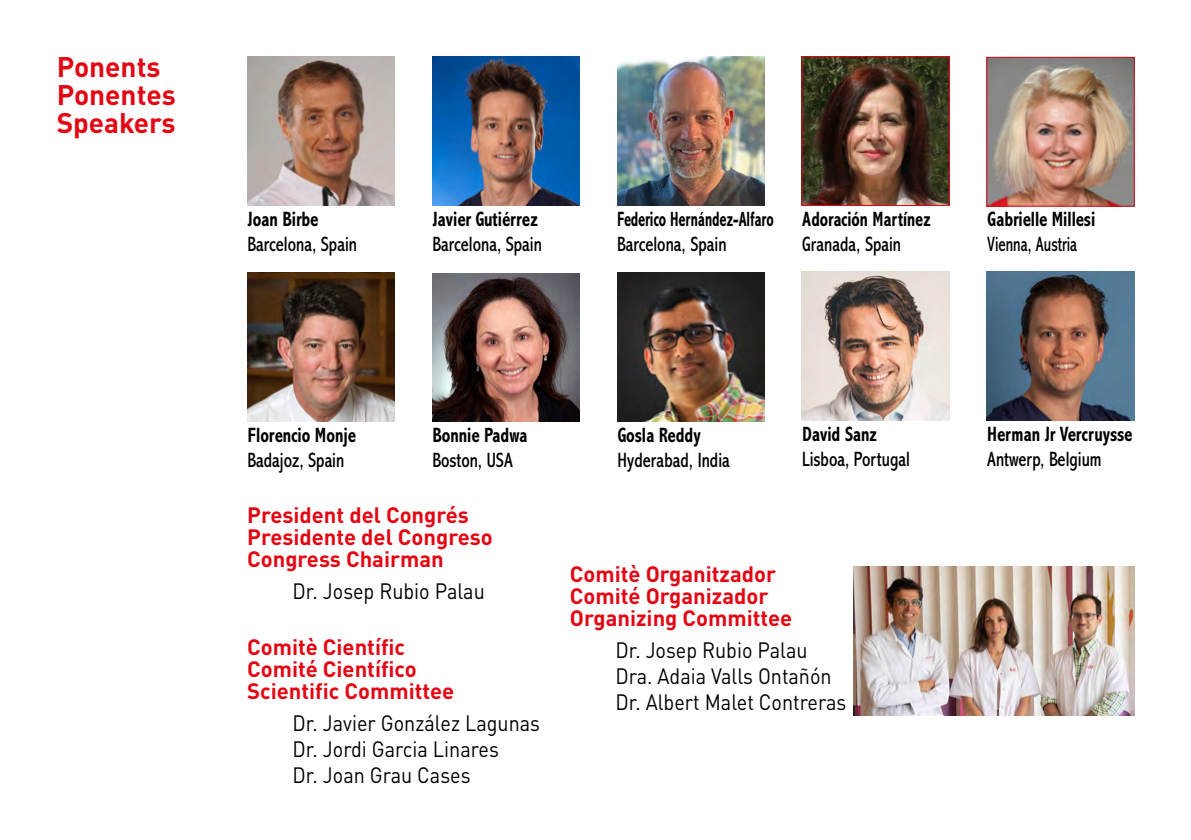
<style>
.page{position:relative;width:1191px;height:840px;background:#fff}
.page>*{position:absolute;margin:0;border:0;box-sizing:border-box;transform-origin:0 0}
.t1{font:700 28px/28px "DIN Pro";color:#e30613}
.t2{font:700 22px/22px "DIN Pro";color:#e30613}
.t3{font:22px/26px "DIN Pro";color:#000;scale:.9 1}
.t4{font:condensed 20.8px "Abadi";color:#000;scale:.88 1}
.t5{font:700 condensed 20.8px "Abadi";color:#000;scale:.88 1}
.t6{font:700 condensed 20.8px "Abadi";color:#000;scale:.75 1}
.t7{font:700 condensed 20.8px "Abadi";color:#000;scale:.85 1}
.t8{font:condensed 20.8px "Abadi";color:#000;scale:.8 1}
</style>
<div class="page">
<img style="left:802px;top:272px;width:147px;height:148px">
<img style="left:987px;top:272px;width:147px;height:148px">
<img style="left:432px;top:57px;width:147px;height:148px">
<img style="left:803px;top:58px;width:145px;height:146px">
<div style="left:801px;top:56px;width:149px;height:150px;border:1px solid #e30613"></div>
<img style="left:247px;top:57px;width:147px;height:148px">
<img style="left:617px;top:57px;width:147px;height:148px">
<img style="left:988px;top:59px;width:144px;height:145px">
<div style="left:986px;top:57px;width:148px;height:149px;border:1px solid #e30613"></div>
<img style="left:617px;top:272px;width:147px;height:149px">
<img style="left:432px;top:273px;width:147px;height:148px">
<img style="left:247px;top:272px;width:147px;height:149px">
<img style="left:853px;top:566px;width:281px;height:149px">
<p class="t1" style="left:57px;top:49px;width:121px">Ponents<br>Ponentes<br>Speakers</p>
<p class="t5" style="left:247px;top:207px;width:82px">Joan Birbe</p>
<p class="t4" style="left:247px;top:232px;width:126px">Barcelona, Spain</p>
<p class="t5" style="left:432px;top:207px;width:121px">Javier Gutiérrez</p>
<p class="t4" style="left:432px;top:232px;width:126px">Barcelona, Spain</p>
<p class="t6" style="left:617px;top:207px;width:210px">Federico Hernández-Alfaro</p>
<p class="t4" style="left:617px;top:232px;width:126px">Barcelona, Spain</p>
<p class="t7" style="left:802px;top:207px;width:153px">Adoración Martínez</p>
<p class="t4" style="left:802px;top:232px;width:114px">Granada, Spain</p>
<p class="t5" style="left:987px;top:208px;width:124px">Gabrielle Millesi</p>
<p class="t8" style="left:987px;top:233px;width:114px">Vienna, Austria</p>
<p class="t5" style="left:247px;top:423px;width:124px">Florencio Monje</p>
<p class="t4" style="left:247px;top:448px;width:111px">Badajoz, Spain</p>
<p class="t5" style="left:432px;top:423px;width:109px">Bonnie Padwa</p>
<p class="t4" style="left:432px;top:448px;width:93px">Boston, USA</p>
<p class="t2" style="left:247px;top:501px;width:247px">President del Congrés<br>Presidente del Congreso<br>Congress Chairman</p>
<p class="t3" style="left:292px;top:575px;width:215px">Dr. Josep Rubio Palau</p>
<p class="t2" style="left:247px;top:633px;width:208px">Comitè Científic<br>Comité Científico<br>Scientific Committee</p>
<p class="t3" style="left:292px;top:707px;width:276px">Dr. Javier González Lagunas<br>Dr. Jordi Garcia Linares<br>Dr. Joan Grau Cases</p>
<p class="t5" style="left:617px;top:423px;width:96px">Gosla Reddy</p>
<p class="t4" style="left:617px;top:448px;width:129px">Hyderabad, India</p>
<p class="t5" style="left:802px;top:422px;width:86px">David Sanz</p>
<p class="t4" style="left:802px;top:447px;width:124px">Lisboa, Portugal</p>
<p class="t2" style="left:570px;top:560px;width:224px">Comitè Organitzador<br>Comité Organizador<br>Organizing Committee</p>
<p class="t3" style="left:615px;top:634px;width:258px">Dr. Josep Rubio Palau<br>Dra. Adaia Valls Ontañón<br>Dr. Albert Malet Contreras</p>
<p class="t5" style="left:987px;top:422px;width:166px">Herman Jr Vercruysse</p>
<p class="t4" style="left:987px;top:447px;width:131px">Antwerp, Belgium</p>
</div>
